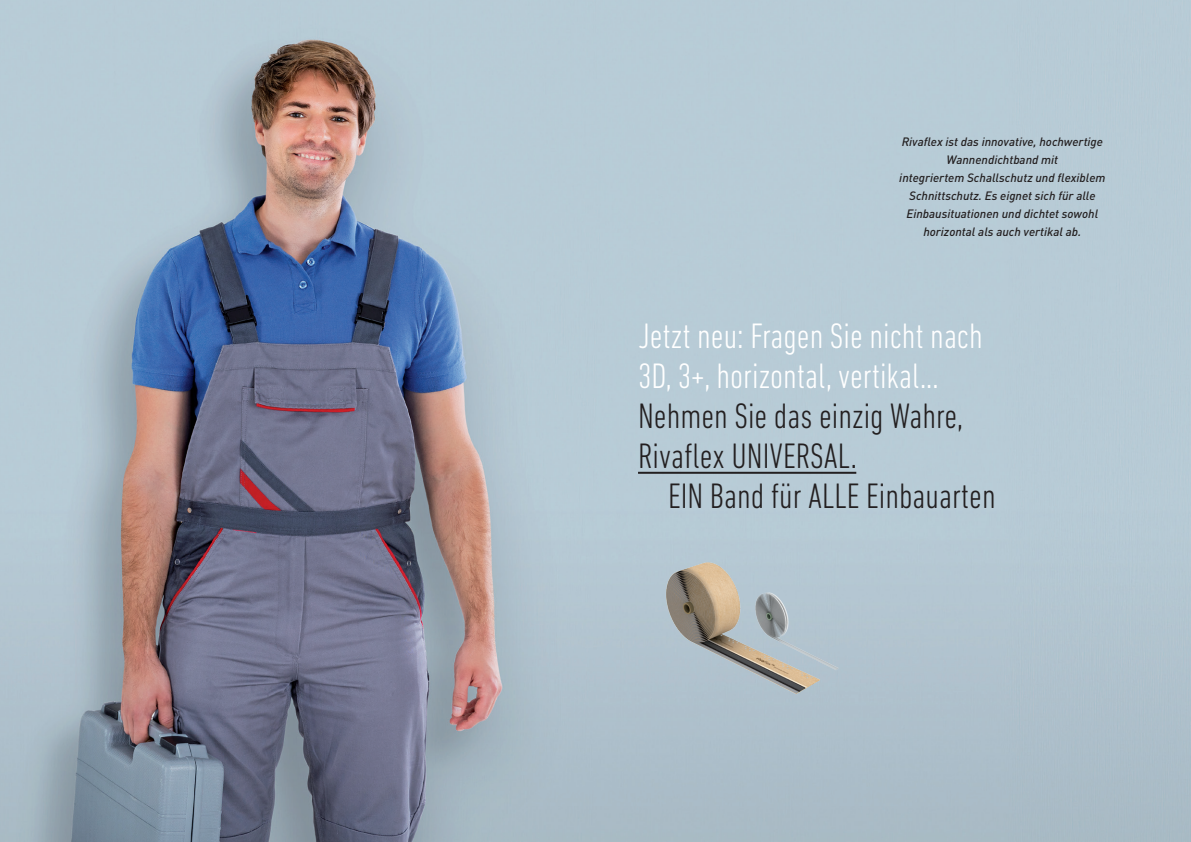
<style>
.page{position:relative;width:1191px;height:842px;background:#fff}
.page>*{position:absolute;margin:0;border:0;box-sizing:border-box;transform-origin:0 0}
.t1{font:300 condensed 36px "DIN Next LT Pro";color:#231f20}
.t2{font:300 condensed 36px "DIN Next LT Pro";color:#fff}
.t3{font:italic 500 12px/18px "DIN Pro";color:#231f20;text-align:center}
</style>
<div class="page">
<img style="left:0;top:0;width:1191px;height:842px">
<hr style="left:638px;top:472px;width:218px;height:2px;background:#231f20">
<img style="left:664px;top:553px;width:169px;height:144px">
<img style="left:736px;top:588px;width:120px;height:89px">
<p class="t3" style="left:899px;top:131px;width:208px">Rivaflex ist das innovative, hochwertige Wannendichtband mit<br>integriertem Schallschutz und flexiblem Schnittschutz. Es eignet sich für alle Einbausituationen und dichtet sowohl horizontal als auch vertikal ab.</p>
<p class="t2" style="left:638px;top:315px;width:346px">Jetzt neu: Fragen Sie nicht nach</p>
<p class="t2" style="left:638px;top:355px;width:302px">3D, 3+, horizontal, vertikal...</p>
<p class="t1" style="left:638px;top:395px;width:326px">Nehmen Sie das einzig Wahre,</p>
<p class="t1" style="left:638px;top:435px;width:220px">Rivaflex UNIVERSAL.</p>
<p class="t1" style="left:668px;top:475px;width:329px">EIN Band für ALLE Einbauarten</p>
</div>
